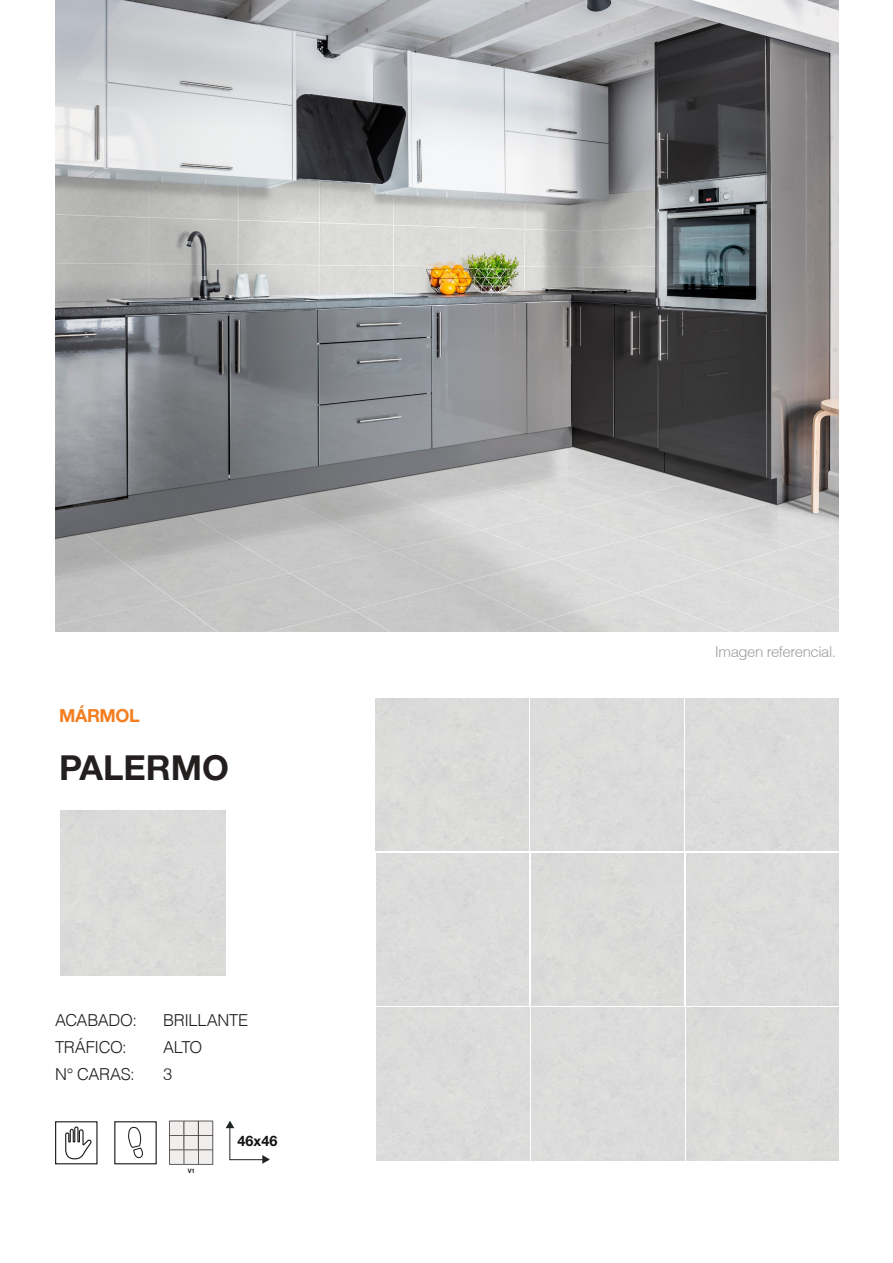
<style>
.page{position:relative;width:893px;height:1263px;background:#fff}
.page>*{position:absolute;margin:0;border:0;box-sizing:border-box;transform-origin:0 0}
.t1{font:700 34.5px "Helvetica Neue LT Std";color:#241f1f}
.t2{font:700 18px "Helvetica Neue LT Std";letter-spacing:-.02em;color:#f47e20}
.t3{font:300 16.5px "Helvetica";letter-spacing:-.02em;color:#241f1f}
.t4{font:300 15px "Helvetica";letter-spacing:-.03em;color:#9e9ea0}
.t5{font:700 14.4px "Helvetica Neue LT Std";color:#111213}
.t6{font:700 6.15px "Helvetica Neue LT Std";color:#241f1f}
</style>
<div class="page">
<svg style="left:55px;top:1121px;width:102px;height:44px"></svg>
<svg style="left:169px;top:1121px;width:44px;height:44px;background:#d8d6d5"></svg>
<img style="left:55px;top:0;width:784px;height:631px">
<svg style="left:226px;top:1121px;width:44px;height:43px"></svg>
<p class="t2" style="left:59px;top:705px;width:82px">MÁRMOL</p>
<p class="t1" style="left:59px;top:746px;width:171px">PALERMO</p>
<p class="t3" style="left:55px;top:1010px;width:83px">ACABADO:</p>
<p class="t3" style="left:163px;top:1010px;width:87px">BRILLANTE</p>
<p class="t3" style="left:55px;top:1037px;width:73px">TRÁFICO:</p>
<p class="t3" style="left:163px;top:1037px;width:41px">ALTO</p>
<p class="t3" style="left:55px;top:1064px;width:81px">N° CARAS:</p>
<p class="t3" style="left:163px;top:1064px;width:11px">3</p>
<p class="t6" style="left:188px;top:1167px;width:9px">V1</p>
<p class="t5" style="left:238px;top:1132px;width:41px">46x46</p>
<p class="t4" style="left:715px;top:642px;width:123px">Imagen referencial.</p>
</div>
